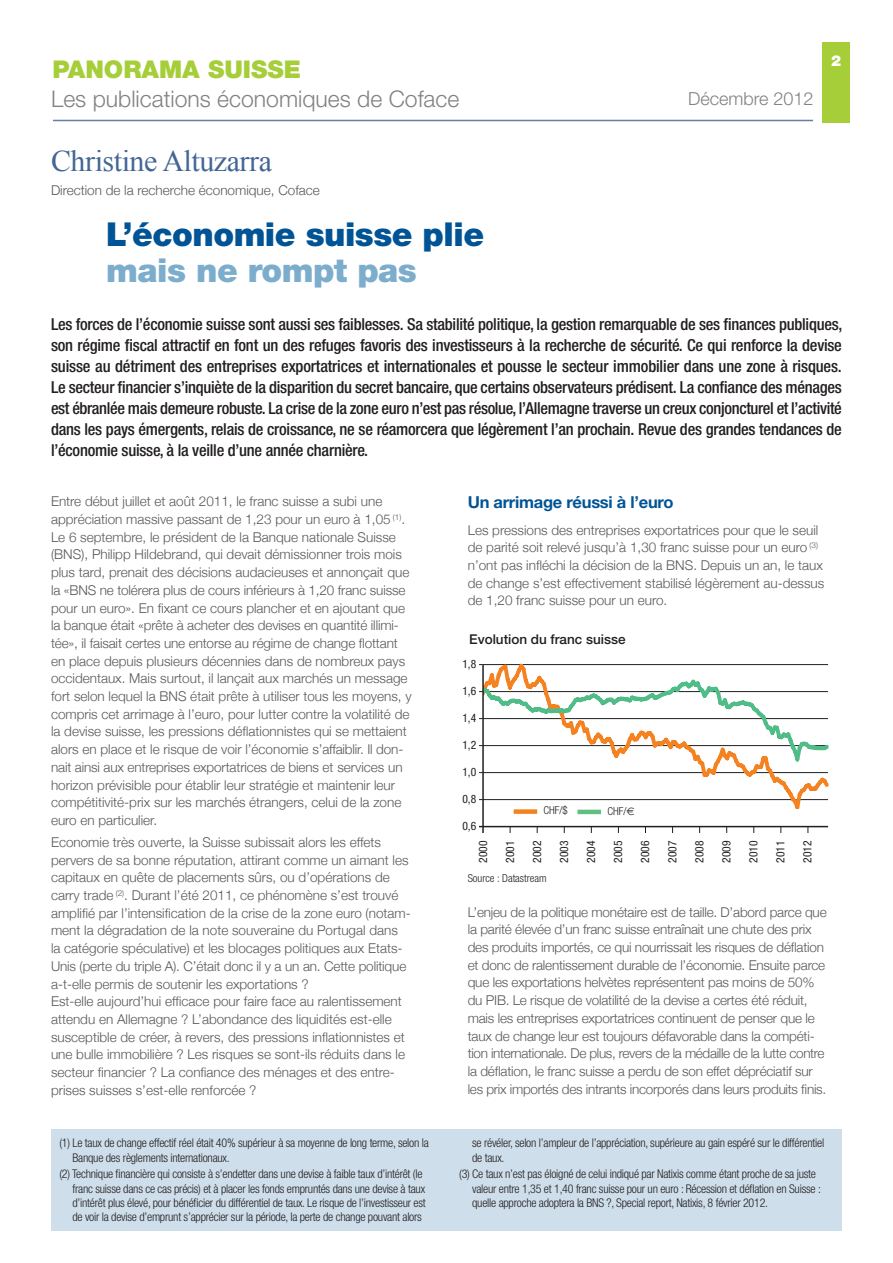
<style>
.page{position:relative;width:893px;height:1263px;background:#fff}
.page>*{position:absolute;margin:0;border:0;box-sizing:border-box;transform-origin:0 0}
.t1{font:900 33px "Helvetica Neue LT Std";letter-spacing:-.015em;color:#005495}
.t2{font:900 33px "Helvetica Neue LT Std";color:#7dadcc}
.t3{font:30px "Times New Roman";letter-spacing:-.015em;color:#436695}
.t4{font:900 24.45px "Helvetica Neue LT Std";color:#a6ce39}
.t5{font:300 22.95px "Helvetica Neue LT Std";color:#808285}
.t6{font:300 18px "Helvetica Neue LT Std";color:#808285}
.t7{font:500 condensed 16.5px/21px "Helvetica Neue LT Std";letter-spacing:-.015em;color:#231f20;text-align:justify}
.t8{font:700 16.5px "Helvetica Neue";letter-spacing:-.015em;color:#005495}
.t9{font:900 15px "Helvetica Neue LT Std";color:#fff}
.t10{font:300 13.5px/17.7px "Helvetica Neue";color:#57585a}
.t11{font:500 13.5px "Helvetica Neue";color:#231f20}
.t12{font:300 condensed 12px/14.4px "Helvetica Neue LT Std";letter-spacing:-.02em;color:#231f20}
.t13{font:condensed 11.55px "Helvetica Neue LT Std";color:#231f20}
.t14{font:300 condensed 10.95px "Helvetica Neue";color:#231f20}
</style>
<div class="page">
<div style="left:51px;top:1129px;width:791px;height:102px;background:#cedeea"></div>
<hr style="left:53px;top:120px;width:760px;height:1px;background:#657fa9">
<div style="left:822px;top:43px;width:28px;height:80px;background:#a6ce39"></div>
<hr style="left:479px;top:664px;width:349px;height:1px;background:#231f20">
<hr style="left:479px;top:691px;width:349px;height:1px;background:#231f20">
<hr style="left:479px;top:718px;width:349px;height:1px;background:#231f20">
<hr style="left:479px;top:745px;width:349px;height:1px;background:#231f20">
<hr style="left:479px;top:772px;width:349px;height:1px;background:#231f20">
<hr style="left:479px;top:799px;width:349px;height:1px;background:#231f20">
<hr style="left:479px;top:826px;width:349px;height:1px;background:#231f20">
<svg style="left:483px;top:664px;width:346px;height:144px"></svg>
<svg style="left:484px;top:676px;width:345px;height:89px"></svg>
<hr style="left:482px;top:665px;width:2px;height:168px;background:#231f20">
<div style="left:514px;top:809px;width:23px;height:5px;background:#f58220"></div>
<hr style="left:577px;top:810px;width:24px;height:4px;background:#61bf82">
<h3 class="t4" style="left:52px;top:61px;width:250px">Panorama SuiSSe</h3>
<h3 class="t5" style="left:51px;top:91px;width:410px">Les publications économiques de Coface</h3>
<h3 class="t6" style="left:688px;top:92px;width:127px">Décembre 2012</h3>
<h2 class="t3" style="left:51px;top:144px;width:223px">Christine Altuzarra</h2>
<p class="t10" style="left:51px;top:181px;width:270px">Direction de la recherche économique, Coface</p>
<h1 class="t1" style="left:106px;top:223px;width:379px">L’économie suisse plie</h1>
<h1 class="t2" style="left:106px;top:259px;width:312px">mais ne rompt pas</h1>
<p class="t9" style="left:831px;top:55px;width:12px">2</p>
<p class="t7" style="left:51px;top:315px;width:793px">Les forces de l’économie suisse sont aussi ses faiblesses. Sa stabilité politique, la gestion remarquable de ses finances publiques, son régime fiscal attractif en font un des refuges favoris des investisseurs à la recherche de sécurité. Ce qui renforce la devise suisse au détriment des entreprises exportatrices et internationales et pousse le secteur immobilier dans une zone à risques.<br>Le secteur financier s’inquiète de la disparition du secret bancaire, que certains observateurs prédisent. La confiance des ménages est ébranlée mais demeure robuste. La crise de la zone euro n’est pas résolue, l’Allemagne traverse un creux conjoncturel et l’activité dans les pays émergents, relais de croissance, ne se réamorcera que légèrement l’an prochain. Revue des grandes tendances de l’économie suisse, à la veille d’une année charnière.</p>
<p class="t10" style="left:51px;top:492px;width:362px">Entre début juillet et août 2011, le franc suisse a subi une appréciation massive passant de 1,23 pour un euro à 1,05 <sup>(1)</sup>.<br>Le 6 septembre, le président de la Banque nationale Suisse (BNS), Philipp Hildebrand, qui devait démissionner trois mois plus tard, prenait des décisions audacieuses et annonçait que la «BNS ne tolérera plus de cours inférieurs à 1,20 franc suisse pour un euro». En fixant ce cours plancher et en ajoutant que la banque était «prête à acheter des devises en quantité illimi&shy;tée», il faisait certes une entorse au régime de change flottant en place depuis plusieurs décennies dans de nombreux pays occidentaux. Mais surtout, il lançait aux marchés un message fort selon lequel la BNS était prête à utiliser tous les moyens, y compris cet arrimage à l’euro, pour lutter contre la volatilité de la devise suisse, les pressions déflationnistes qui se mettaient alors en place et le risque de voir l’économie s’affaiblir. Il don&shy;nait ainsi aux entreprises exportatrices de biens et services un horizon prévisible pour établir leur stratégie et maintenir leur compétitivité-prix sur les marchés étrangers, celui de la zone euro en particulier.</p>
<p class="t10" style="left:51px;top:833px;width:361px">Economie très ouverte, la Suisse subissait alors les effets pervers de sa bonne réputation, attirant comme un aimant les capitaux en quête de placements sûrs, ou d’opérations de carry trade <sup>(2)</sup>. Durant l’été 2011, ce phénomène s’est trouvé amplifié par l’intensification de la crise de la zone euro (notam&shy;ment la dégradation de la note souveraine du Portugal dans<br>la catégorie spéculative) et les blocages politiques aux Etats-Unis (perte du triple A). C’était donc il y a un an. Cette politique a-t-elle permis de soutenir les exportations ?<br>Est-elle aujourd’hui efficace pour faire face au ralentissement attendu en Allemagne ? L’abondance des liquidités est-elle susceptible de créer, à revers, des pressions inflationnistes et une bulle immobilière ? Les risques se sont-ils réduits dans le secteur financier ? La confiance des ménages et des entre&shy;prises suisses s’est-elle renforcée ?</p>
<p class="t8" style="left:468px;top:497px;width:207px">Un arrimage réussi à l’euro</p>
<p class="t10" style="left:468px;top:521px;width:358px">Les pressions des entreprises exportatrices pour que le seuil de parité soit relevé jusqu’à 1,30 franc suisse pour un euro <sup>(3) </sup>n’ont pas infléchi la décision de la BNS. Depuis un an, le taux de change s’est effectivement stabilisé légèrement au-dessus de 1,20 franc suisse pour un euro.</p>
<p class="t11" style="left:469px;top:634px;width:158px">Evolution du franc suisse</p>
<p class="t13" style="left:462px;top:659px;width:15px">1,8</p>
<p class="t13" style="left:462px;top:686px;width:15px">1,6</p>
<p class="t13" style="left:462px;top:713px;width:15px">1,4</p>
<p class="t13" style="left:462px;top:740px;width:15px">1,2</p>
<p class="t13" style="left:462px;top:767px;width:15px">1,0</p>
<p class="t13" style="left:462px;top:794px;width:15px">0,8</p>
<p class="t13" style="left:462px;top:821px;width:15px">0,6</p>
<p class="t14" style="left:544px;top:807px;width:26px">CHF/$</p>
<p class="t14" style="left:607px;top:808px;width:21px">CHF/</p>
<p class="t13" style="left:479px;top:862px;width:24px;rotate:-90deg">2000</p>
<p class="t13" style="left:506px;top:862px;width:24px;rotate:-90deg">2001</p>
<p class="t13" style="left:533px;top:862px;width:24px;rotate:-90deg">2002</p>
<p class="t13" style="left:560px;top:862px;width:24px;rotate:-90deg">2003</p>
<p class="t13" style="left:587px;top:862px;width:24px;rotate:-90deg">2004</p>
<p class="t13" style="left:614px;top:862px;width:24px;rotate:-90deg">2005</p>
<p class="t13" style="left:641px;top:862px;width:24px;rotate:-90deg">2006</p>
<p class="t13" style="left:668px;top:862px;width:24px;rotate:-90deg">2007</p>
<p class="t13" style="left:695px;top:862px;width:24px;rotate:-90deg">2008</p>
<p class="t13" style="left:722px;top:862px;width:24px;rotate:-90deg">2009</p>
<p class="t13" style="left:749px;top:862px;width:24px;rotate:-90deg">2010</p>
<p class="t13" style="left:776px;top:862px;width:24px;rotate:-90deg">2011</p>
<p class="t13" style="left:803px;top:862px;width:24px;rotate:-90deg">2012</p>
<p class="t14" style="left:468px;top:874px;width:80px">Source : Datastream</p>
<p class="t10" style="left:468px;top:903px;width:360px">L’enjeu de la politique monétaire est de taille. D’abord parce que la parité élevée d’un franc suisse entraînait une chute des prix des produits importés, ce qui nourrissait les risques de déflation et donc de ralentissement durable de l’économie. Ensuite parce que les exportations helvètes représentent pas moins de 50% du PIB. Le risque de volatilité de la devise a certes été réduit, mais les entreprises exportatrices continuent de penser que le taux de change leur est toujours défavorable dans la compéti&shy;tion internationale. De plus, revers de la médaille de la lutte contre la déflation, le franc suisse a perdu de son effet dépréciatif sur les prix importés des intrants incorporés dans leurs produits finis.</p>
<p class="t12" style="left:72px;top:1137px;width:358px;text-indent:-13px">(1) Le taux de change effectif réel était 40% supérieur à sa moyenne de long terme, selon la<br>Banque des règlements internationaux.</p>
<p class="t12" style="left:72px;top:1168px;width:355px;text-indent:-13px">(2) Technique financière qui consiste à s’endetter dans une devise à faible taux d’intérêt (le franc suisse dans ce cas précis) et à placer les fonds empruntés dans une devise à taux d’intérêt plus élevé, pour bénéficier du différentiel de taux. Le risque de l’investisseur est de voir la devise d’emprunt s’apprécier sur la période, la perte de change pouvant alors</p>
<p class="t12" style="left:472px;top:1137px;width:354px">se révéler, selon l’ampleur de l’appréciation, supérieure au gain espéré sur le différentiel de taux.</p>
<p class="t12" style="left:472px;top:1168px;width:350px;text-indent:-13px">(3) Ce taux n’est pas éloigné de celui indiqué par Natixis comme étant proche de sa juste valeur entre 1,35 et 1,40 franc suisse pour un euro : Récession et déflation en Suisse : quelle approche adoptera la BNS ?, Special report, Natixis, 8 février 2012.</p>
</div>
